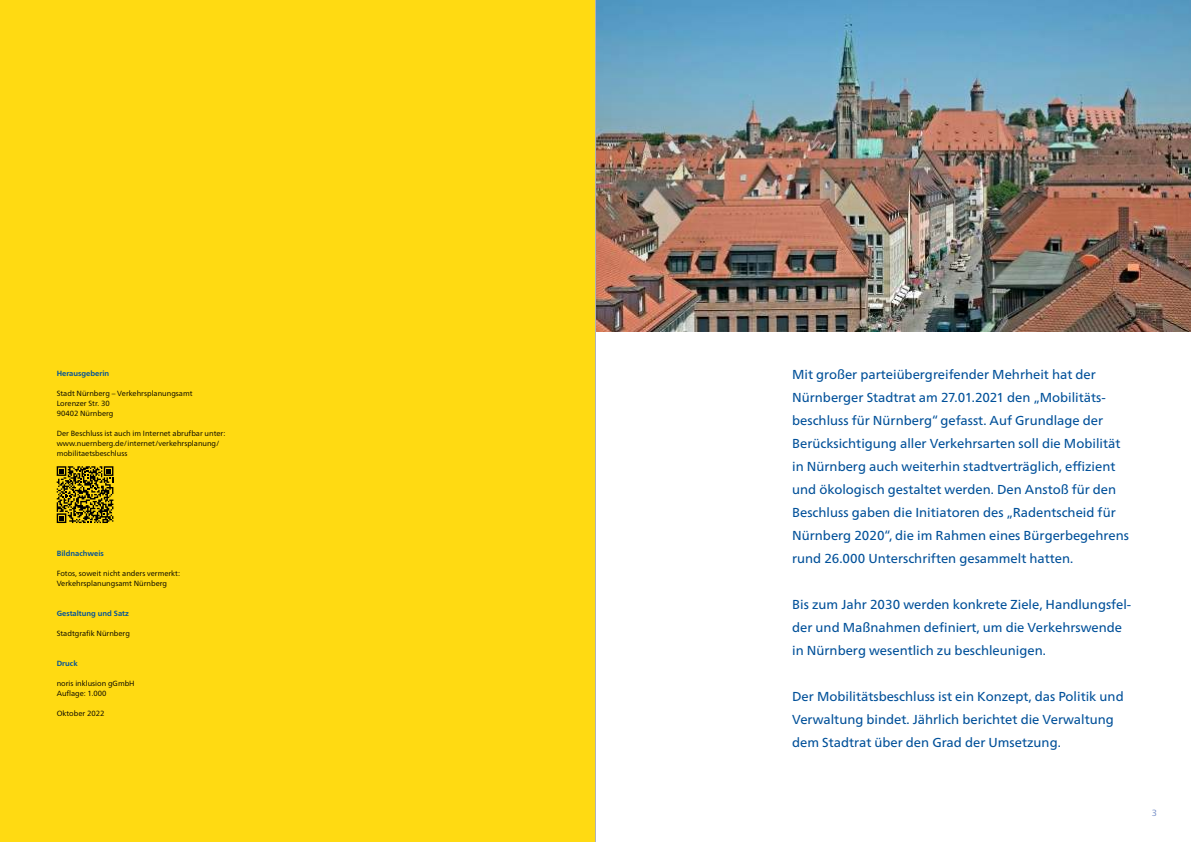
<style>
.page{position:relative;width:1191px;height:842px;background:#fff}
.page>*{position:absolute;margin:0;border:0;box-sizing:border-box;transform-origin:0 0}
.t1{font:13px/23px "Neue Frutiger World";color:#005099}
.t2{font:9px "Neue Frutiger World";color:#6f89c5}
.t3{font:7.5px/10px "Neue Frutiger World";color:#000}
.t4{font:700 7.5px "Neue Frutiger World";color:#005099}
</style>
<div class="page">
<div style="left:0;top:0;width:595px;height:842px;background:#ffda12"></div>
<img style="left:596px;top:0;width:595px;height:332px">
<svg style="left:57px;top:466px;width:56px;height:57px"></svg>
<hr style="left:595px;top:0;width:1px;height:842px;background:#b1b2b2">
<p class="t4" style="left:57px;top:369px;width:54px">Herausgeberin</p>
<p class="t3" style="left:57px;top:388px;width:137px">Stadt Nürnberg – Verkehrsplanungsamt<br>Lorenzer Str. 30<br>90402 Nürnberg</p>
<p class="t3" style="left:57px;top:428px;width:170px">Der Beschluss ist auch im Internet abrufbar unter: www.nuernberg.de/internet/verkehrsplanung/ mobilitaetsbeschluss</p>
<p class="t4" style="left:57px;top:549px;width:49px">Bildnachweis</p>
<p class="t3" style="left:57px;top:568px;width:125px">Fotos, soweit nicht anders vermerkt:<br>Verkehrsplanungsamt Nürnberg</p>
<p class="t4" style="left:57px;top:609px;width:74px">Gestaltung und Satz</p>
<p class="t3" style="left:57px;top:628px;width:75px">Stadtgrafik Nürnberg</p>
<p class="t4" style="left:57px;top:659px;width:22px">Druck</p>
<p class="t3" style="left:57px;top:678px;width:79px">noris inklusion gGmbH<br>Auflage: 1.000</p>
<p class="t3" style="left:57px;top:708px;width:49px">Oktober 2022</p>
<p class="t1" style="left:792px;top:364px;width:338px">Mit großer parteiübergreifender Mehrheit hat der Nürnberger Stadtrat am 27.01.2021 den „Mobilitäts&shy;beschluss für Nürnberg“ gefasst. Auf Grundlage der Berücksichtigung aller Verkehrsarten soll die Mobilität in Nürnberg auch weiterhin stadtverträglich, effizient und ökologisch gestaltet werden. Den Anstoß für den Beschluss gaben die Initiatoren des „Radentscheid für Nürnberg 2020“, die im Rahmen eines Bürgerbegehrens rund 26.000 Unterschriften gesammelt hatten.</p>
<p class="t1" style="left:792px;top:594px;width:340px">Bis zum Jahr 2030 werden konkrete Ziele, Handlungsfel&shy;der und Maßnahmen definiert, um die Verkehrswende in Nürnberg wesentlich zu beschleunigen.</p>
<p class="t1" style="left:792px;top:686px;width:333px">Der Mobilitätsbeschluss ist ein Konzept, das Politik und<br>Verwaltung bindet. Jährlich berichtet die Verwaltung dem Stadtrat über den Grad der Umsetzung.</p>
<p class="t2" style="left:1151px;top:809px;width:7px">3</p>
</div>
